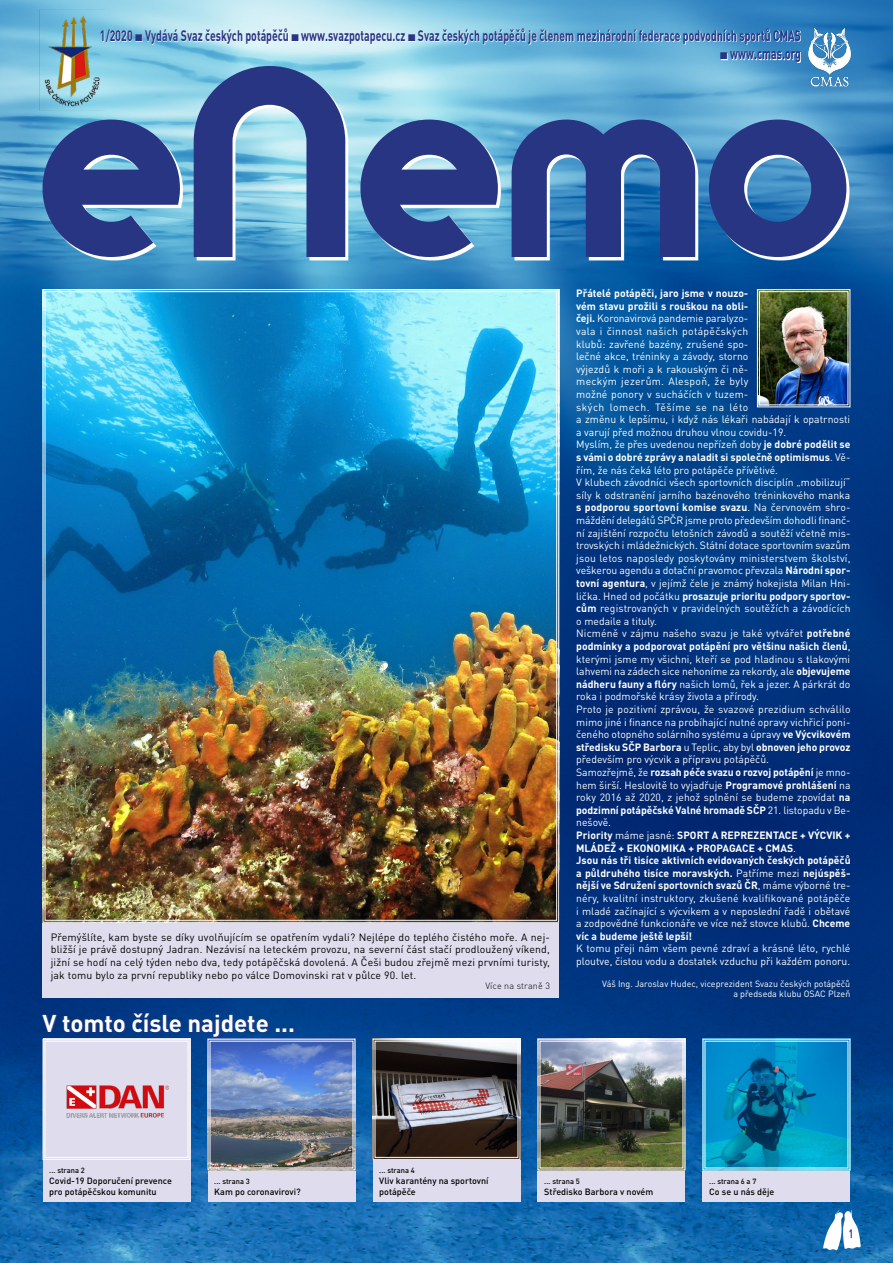
<style>
.page{position:relative;width:893px;height:1263px;background:#fff}
.page>*{position:absolute;margin:0;border:0;box-sizing:border-box;transform-origin:0 0}
.t1{font:700 24px "DIN Pro";color:#fff}
.t2{font:700 15px "DIN Pro";color:#283583;scale:.7 1}
.t3{font:700 12px "DIN Pro";color:#283583;scale:.7 1}
.t4{font:10.5px/12.6px "DIN Pro Regular 2";color:#fff}
.t5{font:700 10.5px/12.6px "DIN Pro";color:#fff}
.t6{font:10.5px/12.6px "DIN Pro Regular 2";letter-spacing:.015em;color:#000;text-align:justify}
.t7{font:500 9px/10.8px "DIN Pro";color:#000}
.t8{font:9px/10.8px "DIN Pro Regular 2";color:#fff;text-align:right}
.t9{font:300 9px "DIN Pro";letter-spacing:.015em;color:#000}
.t10{font:500 7.5px "DIN Pro";color:#000}
.s1{font-family:"DIN Pro";font-weight:700}
.s2{font-family:"DIN Pro Regular 2";font-weight:400}
</style>
<div class="page">
<img style="left:0;top:0;width:893px;height:1263px">
<svg style="left:823px;top:1209px;width:38px;height:41px"></svg>
<svg style="left:104px;top:29px;width:697px;height:34px;background:#95cce5"></svg>
<svg style="left:45px;top:88px;width:805px;height:172px"></svg>
<svg style="left:43px;top:66px;width:803px;height:191px;background:#527db2"></svg>
<svg style="left:44px;top:1014px;width:250px;height:23px;background:#0a3a86"></svg>
<div style="left:43px;top:900px;width:516px;height:97px;background:#dedced"></div>
<img style="left:42px;top:289px;width:518px;height:634px">
<img style="left:39px;top:10px;width:65px;height:100px">
<img style="left:804px;top:29px;width:50px;height:59px">
<img style="left:806px;top:29px;width:46px;height:47px">
<div style="left:43px;top:1149px;width:147px;height:53px;background:#dedced"></div>
<svg style="left:42px;top:1038px;width:149px;height:122px;background:#dccbda"></svg>
<div style="left:45px;top:1041px;width:143px;height:117px;border:1px solid #fff"></div>
<div style="left:207px;top:1149px;width:148px;height:53px;background:#dedced"></div>
<img style="left:207px;top:1038px;width:149px;height:133px">
<div style="left:372px;top:1149px;width:148px;height:53px;background:#dedced"></div>
<svg style="left:372px;top:1038px;width:149px;height:122px;background:#5e5758"></svg>
<div style="left:374px;top:1041px;width:144px;height:117px;border:1px solid #fff"></div>
<div style="left:537px;top:1149px;width:148px;height:53px;background:#dedced"></div>
<img style="left:537px;top:1038px;width:149px;height:133px">
<div style="left:539px;top:1041px;width:144px;height:127px;border:1px solid #fff"></div>
<div style="left:702px;top:1149px;width:148px;height:53px;background:#dedced"></div>
<svg style="left:702px;top:1038px;width:149px;height:133px;background:#0f8dbc"></svg>
<img style="left:756px;top:289px;width:95px;height:119px">
<div style="left:759px;top:291px;width:89px;height:114px;border:1px solid #fff"></div>
<h2 class="t2" style="left:100px;top:26px;width:1003px">1/2020 ■ Vydává Svaz českých potápěčů ■ www.svazpotapecu.cz ■ Svaz českých potápěčů je členem mezinárodní federace podvodních sportů CMAS</h2>
<h2 class="t2" style="left:720px;top:44px;width:117px">■ www.cmas.org</h2>
<p class="t6" style="left:51px;top:930px;width:501px">Přemýšlíte, kam byste se díky uvolňujícím se opatřením vydali? Nejlépe do teplého čistého moře. A nej&shy;bližší je právě dostupný Jadran. Nezávisí na leteckém provozu, na severní část stačí prodloužený víkend, jižní se hodí na celý týden nebo dva, tedy potápěčská dovolená. A Češi budou zřejmě mezi prvními turisty, jak tomu bylo za první republiky nebo po válce Domovinski rat v půlce 90. let.</p>
<p class="t9" style="left:485px;top:979px;width:66px">Více na straně 3</p>
<h1 class="t1" style="left:43px;top:1007px;width:254px">V tomto čísle najdete ...</h1>
<p class="t5" style="left:576px;top:287px;width:174px">Přátelé potápěči, jaro jsme v nouzo&shy;vém stavu prožili s rouškou na obli-</p>
<p class="t4" style="left:576px;top:312px;width:276px"><span class="s1">čeji.</span> Koronavirová pandemie paralyzo-<br>vala i činnost našich potápěčských<br>klubů: zavřené bazény, zrušené spo-<br>lečné akce, tréninky a závody, storno<br>výjezdů k moři a k rakouským či ně-<br>meckým jezerům. Alespoň, že byly<br>možné ponory v sucháčích v tuzem-<br>ských lomech. Těšíme se na léto<br>a změnu k lepšímu, i když nás lékaři nabádají k opatrnosti a varují před možnou druhou vlnou covidu-19.<br>Myslím, že přes uvedenou nepřízeň doby <span class="s1">je dobré podělit se</span></p>
<p class="t5" style="left:576px;top:451px;width:276px">s vámi o dobré zprávy a naladit si společně optimismus<span class="s2">. Vě-</span></p>
<p class="t4" style="left:576px;top:463px;width:276px">řím, že nás čeká léto pro potápěče přívětivé.<br>V klubech závodníci všech sportovních disciplín „mobilizují“ síly k odstranění jarního bazénového tréninkového manka</p>
<p class="t5" style="left:576px;top:501px;width:276px">s podporou sportovní komise svazu<span class="s2">. Na červnovém shro-</span></p>
<p class="t4" style="left:576px;top:514px;width:276px;text-align:justify">máždění delegátů SPČR jsme proto především dohodli finanč&shy;ní zajištění rozpočtu letošních závodů a soutěží včetně mis&shy;trovských i mládežnických. Státní dotace sportovním svazům jsou letos naposledy poskytovány ministerstvem školství, veškerou agendu a dotační pravomoc převzala <span class="s1">Národní spor&shy;tovní agentura</span>, v jejímž čele je známý hokejista Milan Hni-</p>
<p class="t5" style="left:576px;top:589px;width:276px"><span class="s2">lička. Hned od počátku</span> prosazuje prioritu podpory sportov-</p>
<p class="t4" style="left:576px;top:602px;width:276px"><span class="s1">cům</span> registrovaných v pravidelných soutěžích a závodících o medaile a tituly.<br>Nicméně v zájmu našeho svazu je také vytvářet <span class="s1">potřebné</span></p>
<p class="t5" style="left:576px;top:640px;width:276px">podmínky a podporovat potápění pro většinu našich členů<span class="s2">,</span></p>
<p class="t4" style="left:576px;top:652px;width:276px">kterými jsme my všichni, kteří se pod hladinou s tlakovými lahvemi na zádech sice nehoníme za rekordy, ale <span class="s1">objevujeme nádheru fauny a flóry</span> našich lomů, řek a jezer. A párkrát do roka i podmořské krásy života a přírody.<br>Proto je pozitivní zprávou, že svazové prezidium schválilo mimo jiné i finance na probíhající nutné opravy vichřicí poni&shy;čeného otopného solárního systému a úpravy <span class="s1">ve Výcvikovém</span></p>
<p class="t5" style="left:576px;top:740px;width:276px">středisku SČP Barbora <span class="s2">u Teplic, aby byl</span> obnoven jeho provoz</p>
<p class="t4" style="left:576px;top:753px;width:194px">především pro výcvik a přípravu potápěčů.</p>
<p class="t5" style="left:576px;top:766px;width:276px"><span class="s2">Samozřejmě, že</span> rozsah péče svazu o rozvoj potápění <span class="s2">je mno-</span></p>
<p class="t4" style="left:576px;top:778px;width:276px">hem širší. Heslovitě to vyjadřuje <span class="s1">Programové prohlášení</span> na roky 2016 až 2020, z jehož splnění se budeme zpovídat <span class="s1">na</span></p>
<p class="t5" style="left:576px;top:803px;width:276px">podzimní potápěčské Valné hromadě SČP <span class="s2">21. listopadu v Be-</span></p>
<p class="t4" style="left:576px;top:816px;width:36px">nešově.</p>
<p class="t5" style="left:576px;top:829px;width:276px">Priority <span class="s2">máme jasné:</span> SPORT A REPREZENTACE + VÝCVIK + MLÁDEŽ + EKONOMIKA + PROPAGACE + CMAS<span class="s2">.<br></span>Jsou nás tři tisíce aktivních evidovaných českých potápěčů a půldruhého tisíce moravských. <span class="s2">Patříme mezi</span> nejúspěš&shy;nější ve Sdružení sportovních svazů ČR<span class="s2">, máme výborné tre-</span></p>
<p class="t4" style="left:576px;top:892px;width:276px;text-align:justify">néry, kvalitní instruktory, zkušené kvalifikované potápěče i mladé začínající s výcvikem a v neposlední řadě i obětavé a zodpovědné funkcionáře ve více než stovce klubů. <span class="s1">Chceme</span></p>
<p class="t5" style="left:576px;top:929px;width:118px">víc a budeme ještě lepší!</p>
<p class="t4" style="left:576px;top:942px;width:276px">K tomu přeji nám všem pevné zdraví a krásné léto, rychlé ploutve, čistou vodu a dostatek vzduchu při každém ponoru.</p>
<p class="t8" style="left:602px;top:978px;width:250px">Váš Ing. Jaroslav Hudec, viceprezident Svazu českých potápěčů a předseda klubu OSAC Plzeň</p>
<p class="t10" style="left:49px;top:1166px;width:37px">... strana 2</p>
<p class="t7" style="left:49px;top:1175px;width:124px">Covid-19 Doporučení prevence pro potápěčskou komunitu</p>
<p class="t10" style="left:214px;top:1176px;width:37px">... strana 3</p>
<p class="t7" style="left:214px;top:1186px;width:88px">Kam po coronavirovi?</p>
<p class="t10" style="left:379px;top:1166px;width:37px">... strana 4</p>
<p class="t7" style="left:379px;top:1175px;width:111px">Vliv karantény na sportovní potápěče</p>
<p class="t10" style="left:544px;top:1176px;width:37px">... strana 5</p>
<p class="t7" style="left:544px;top:1186px;width:111px">Středisko Barbora v novém</p>
<p class="t10" style="left:709px;top:1176px;width:49px">... strana 6 a 7</p>
<p class="t7" style="left:709px;top:1186px;width:67px">Co se u nás děje</p>
<p class="t3" style="left:849px;top:1225px;width:8px">1</p>
</div>
